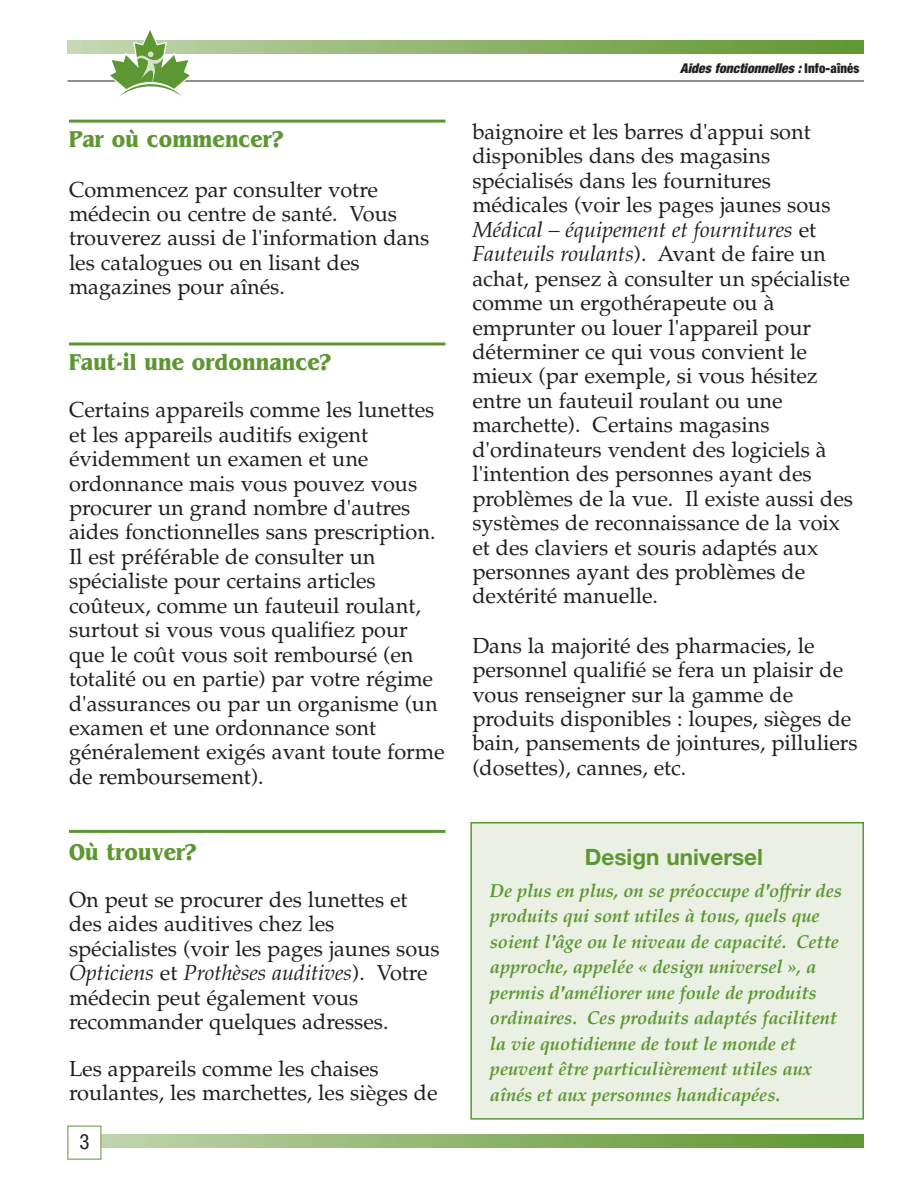
<style>
.page{position:relative;width:918px;height:1188px;background:#fff}
.page>*{position:absolute;margin:0;border:0;box-sizing:border-box;transform-origin:0 0}
.t1{font:700 24px "Benguiat";letter-spacing:.005em;color:#5c9731;scale:.85 1}
.t2{font:700 22.5px "Helvetica Neue";color:#5c9731}
.t3{font:21.75px/24.5px "Palatino";color:#231f20}
.t4{font:condensed 21px "Helvetica Neue";color:#231f20}
.t5{font:italic 700 18.75px/25.5px "Palatino";letter-spacing:-.005em;color:#5c9731}
.t6{font:italic 900 condensed 13.5px "Helvetica Neue";color:#231f20}
.s1{font-style:italic}
.s2{font-style:normal}
</style>
<div class="page">
<hr style="left:69px;top:120px;width:376px;height:3px;background:#5c9731">
<hr style="left:69px;top:342px;width:376px;height:3px;background:#5c9731">
<hr style="left:69px;top:830px;width:376px;height:3px;background:#5c9731">
<svg style="left:101px;top:1134px;width:763px;height:14px;background:#8db36b"></svg>
<svg style="left:68px;top:40px;width:796px;height:14px;background:#8bb268"></svg>
<hr style="left:68px;top:81px;width:796px;height:1px;background:#231f20">
<svg style="left:108px;top:30px;width:84px;height:67px"></svg>
<div style="left:471px;top:823px;width:392px;height:296px;background:#eaf0e3"></div>
<div style="left:470px;top:822px;width:394px;height:298px;border:2px solid #5c9731"></div>
<p class="t1" style="left:69px;top:131px;width:254px">Par où commencer?</p>
<p class="t3" style="left:69px;top:179px;width:362px">Commencez par consulter votre médecin ou centre de santé. Vous trouverez aussi de l'information dans les catalogues ou en lisant des magazines pour aînés.</p>
<p class="t1" style="left:69px;top:353px;width:310px">Faut-il une ordonnance?</p>
<p class="t3" style="left:69px;top:400px;width:377px">Certains appareils comme les lunettes et les appareils auditifs exigent évidemment un examen et une ordonnance mais vous pouvez vous procurer un grand nombre d'autres aides fonctionnelles sans prescription.<br>Il est préférable de consulter un spécialiste pour certains articles coûteux, comme un fauteuil roulant, surtout si vous vous qualifiez pour que le coût vous soit remboursé (en totalité ou en partie) par votre régime d'assurances ou par un organisme (un examen et une ordonnance sont généralement exigés avant toute forme de remboursement).</p>
<p class="t1" style="left:69px;top:843px;width:152px">Où trouver?</p>
<p class="t3" style="left:69px;top:890px;width:372px">On peut se procurer des lunettes et des aides auditives chez les spécialistes (voir les pages jaunes sous <span class="s1">Opticiens</span> et <span class="s1">Prothèses auditives</span>). Votre médecin peut également vous recommander quelques adresses.</p>
<p class="t3" style="left:69px;top:1059px;width:370px">Les appareils comme les chaises roulantes, les marchettes, les sièges de</p>
<p class="t4" style="left:79px;top:1134px;width:12px">3</p>
<p class="t6" style="left:680px;top:63px;width:181px">Aides fonctionnelles : <span class="s2">Info-aînés</span></p>
<p class="t3" style="left:472px;top:122px;width:382px">baignoire et les barres d'appui sont disponibles dans des magasins spécialisés dans les fournitures médicales (voir les pages jaunes sous <span class="s1">Médical – équipement et fournitures</span> et <span class="s1">Fauteuils roulants</span>). Avant de faire un achat, pensez à consulter un spécialiste comme un ergothérapeute ou à emprunter ou louer l'appareil pour déterminer ce qui vous convient le mieux (par exemple, si vous hésitez entre un fauteuil roulant ou une marchette). Certains magasins d'ordinateurs vendent des logiciels à l'intention des personnes ayant des problèmes de la vue. Il existe aussi des systèmes de reconnaissance de la voix et des claviers et souris adaptés aux personnes ayant des problèmes de dextérité manuelle.</p>
<p class="t3" style="left:472px;top:636px;width:387px">Dans la majorité des pharmacies, le personnel qualifié se fera un plaisir de vous renseigner sur la gamme de produits disponibles : loupes, sièges de bain, pansements de jointures, pilluliers (dosettes), cannes, etc.</p>
<p class="t2" style="left:585px;top:849px;width:180px">Design universel</p>
<p class="t5" style="left:490px;top:880px;width:354px">De plus en plus, on se préoccupe d'offrir des produits qui sont utiles à tous, quels que soient l'âge ou le niveau de capacité. Cette approche, appelée « design universel », a permis d'améliorer une foule de produits ordinaires. Ces produits adaptés facilitent la vie quotidienne de tout le monde et peuvent être particulièrement utiles aux aînés et aux personnes handicapées.</p>
</div>
